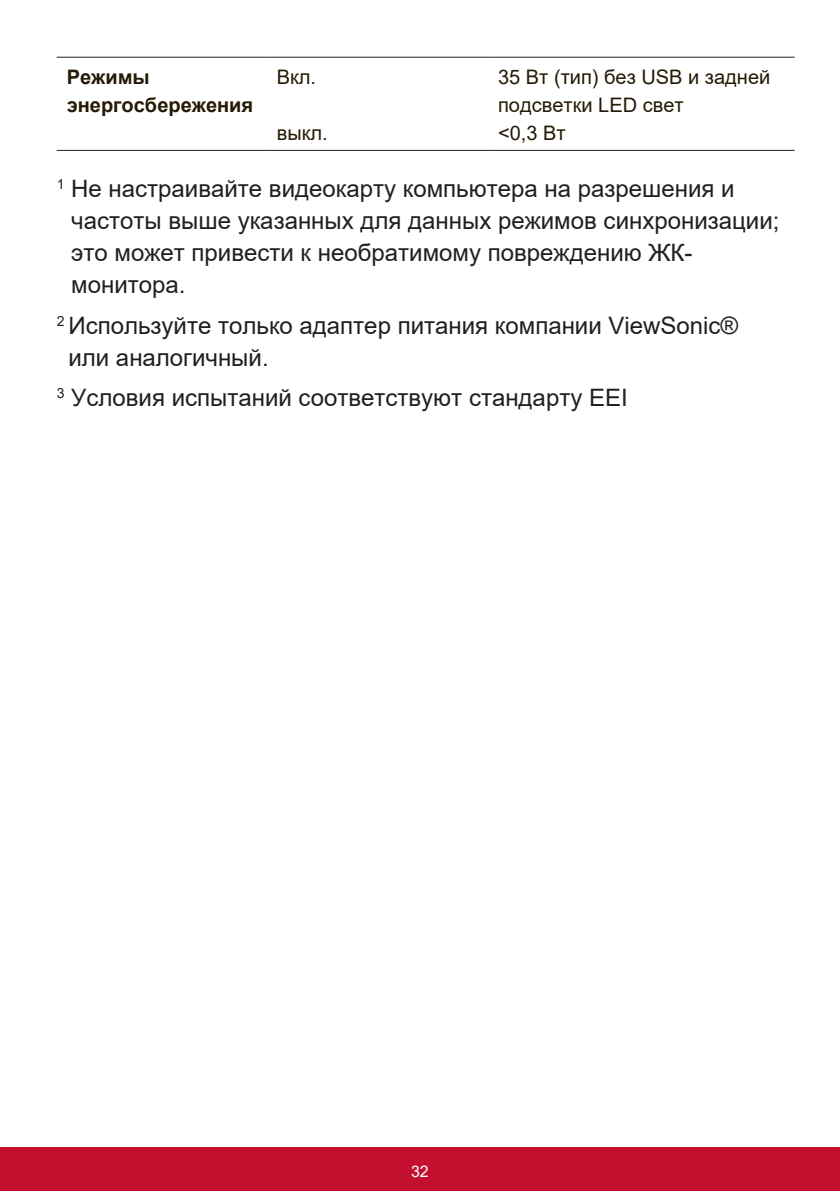
<style>
.page{position:relative;width:840px;height:1191px;background:#fff}
.page>*{position:absolute;margin:0;border:0;box-sizing:border-box;transform-origin:0 0}
.t1{font:24px/32px "Arial";color:#231f20}
.t2{font:20px/28px "Arial";color:#251a05}
.t3{font:700 20px/28px "Arial";color:#251a05}
.t4{font:16px "Arial";color:#fff}
</style>
<div class="page">
<div style="left:0;top:1147px;width:839px;height:44px;background:#c3102f"></div>
<hr style="left:57px;top:57px;width:209px;height:1px;background:#231f20">
<hr style="left:266px;top:57px;width:222px;height:1px;background:#231f20">
<hr style="left:488px;top:57px;width:306px;height:1px;background:#231f20">
<hr style="left:57px;top:150px;width:209px;height:1px;background:#231f20">
<hr style="left:266px;top:150px;width:222px;height:1px;background:#231f20">
<hr style="left:488px;top:150px;width:306px;height:1px;background:#231f20">
<p class="t2" style="left:498px;top:63px;width:273px">35 Вт (тип) без USB и задней подсветки LED свет<br>&lt;0,3 Вт</p>
<p class="t1" style="left:71px;top:172px;width:709px;text-indent:-14px"><sup>1</sup> Не настраивайте видеокарту компьютера на разрешения и частоты выше указанных для данных режимов синхронизации; это может привести к необратимому повреждению ЖК&shy;монитора.</p>
<p class="t1" style="left:68px;top:309px;width:671px;text-indent:-12px"><sup>2</sup> Используйте только адаптер питания компании ViewSonic® или аналогичный.</p>
<p class="t1" style="left:57px;top:381px;width:572px"><sup>3</sup> Условия испытаний соответствуют стандарту EEI</p>
<p class="t3" style="left:67px;top:64px;width:188px">Режимы энергосбережения</p>
<p class="t2" style="left:276px;top:63px;width:41px">Вкл.</p>
<p class="t2" style="left:276px;top:119px;width:52px">выкл.</p>
<p class="t4" style="left:411px;top:1165px;width:19px">32</p>
</div>
